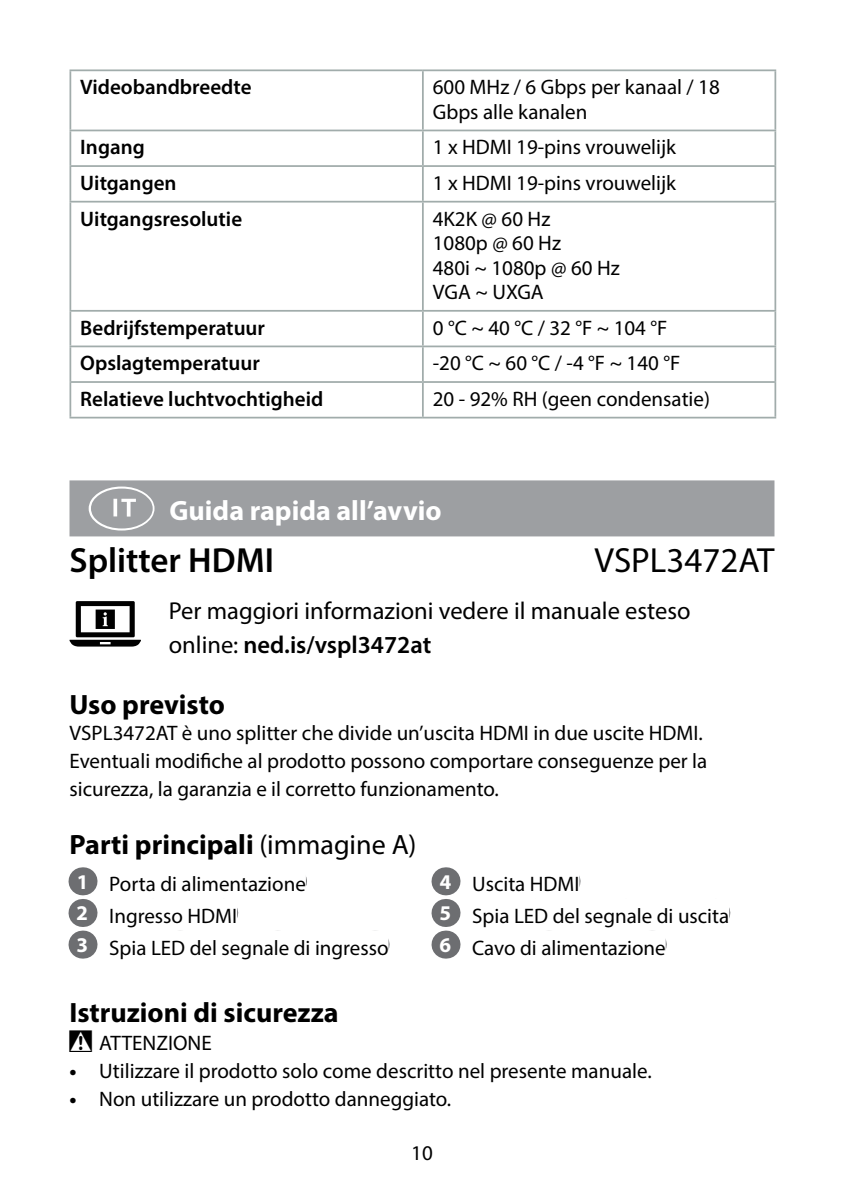
<style>
.page{position:relative;width:844px;height:1191px;background:#fff}
.page>*{position:absolute;margin:0;border:0;box-sizing:border-box;transform-origin:0 0}
.t1{font:63px "manualise countrycodes";color:#fff}
.t2{font:600 35px "Myriad Pro";color:#000}
.t3{font:35px "Myriad Pro";color:#000}
.t4{font:700 28px "Myriad Pro";color:#000}
.t5{font:700 28px "Myriad Pro";color:#fff}
.t6{font:24.5px/33.2px "Myriad Pro";color:#000}
.t7{font:21px/24.5px "Myriad Pro";color:#000}
.t8{font:600 21px "Myriad Pro";color:#000}
.s1{font-weight:600}
.s2{font-weight:400}
.s3{font-weight:700;color:#fff}
.s4{font-weight:700}
</style>
<div class="page">
<div style="left:69px;top:480px;width:705px;height:56px;background:#9d9fa2"></div>
<hr style="left:69px;top:69px;width:354px;height:2px;background:#a1acab">
<hr style="left:69px;top:71px;width:2px;height:59px;background:#a1acab">
<hr style="left:423px;top:69px;width:353px;height:2px;background:#a1acab">
<hr style="left:422px;top:71px;width:1px;height:59px;background:#a1acab">
<hr style="left:774px;top:71px;width:2px;height:59px;background:#a1acab">
<hr style="left:69px;top:130px;width:354px;height:1px;background:#a1acab">
<hr style="left:69px;top:131px;width:2px;height:34px;background:#a1acab">
<hr style="left:423px;top:130px;width:353px;height:1px;background:#a1acab">
<hr style="left:422px;top:131px;width:1px;height:34px;background:#a1acab">
<hr style="left:774px;top:131px;width:2px;height:34px;background:#a1acab">
<hr style="left:69px;top:165px;width:354px;height:2px;background:#a1acab">
<hr style="left:69px;top:167px;width:2px;height:34px;background:#a1acab">
<hr style="left:423px;top:165px;width:353px;height:2px;background:#a1acab">
<hr style="left:422px;top:167px;width:1px;height:34px;background:#a1acab">
<hr style="left:774px;top:167px;width:2px;height:34px;background:#a1acab">
<hr style="left:69px;top:201px;width:354px;height:1px;background:#a1acab">
<hr style="left:69px;top:202px;width:2px;height:108px;background:#a1acab">
<hr style="left:423px;top:201px;width:353px;height:1px;background:#a1acab">
<hr style="left:422px;top:202px;width:1px;height:108px;background:#a1acab">
<hr style="left:774px;top:202px;width:2px;height:108px;background:#a1acab">
<hr style="left:69px;top:310px;width:354px;height:2px;background:#a1acab">
<hr style="left:69px;top:312px;width:2px;height:33px;background:#a1acab">
<hr style="left:423px;top:310px;width:353px;height:2px;background:#a1acab">
<hr style="left:422px;top:312px;width:1px;height:33px;background:#a1acab">
<hr style="left:774px;top:312px;width:2px;height:33px;background:#a1acab">
<hr style="left:69px;top:345px;width:354px;height:2px;background:#a1acab">
<hr style="left:69px;top:347px;width:2px;height:34px;background:#a1acab">
<hr style="left:423px;top:345px;width:353px;height:2px;background:#a1acab">
<hr style="left:422px;top:347px;width:1px;height:34px;background:#a1acab">
<hr style="left:774px;top:347px;width:2px;height:34px;background:#a1acab">
<hr style="left:69px;top:381px;width:354px;height:2px;background:#a1acab">
<hr style="left:69px;top:383px;width:2px;height:34px;background:#a1acab">
<hr style="left:423px;top:381px;width:353px;height:2px;background:#a1acab">
<hr style="left:422px;top:383px;width:1px;height:34px;background:#a1acab">
<hr style="left:774px;top:383px;width:2px;height:34px;background:#a1acab">
<hr style="left:69px;top:417px;width:354px;height:1px;background:#a1acab">
<hr style="left:423px;top:417px;width:353px;height:1px;background:#a1acab">
<svg style="left:69px;top:601px;width:72px;height:45px"></svg>
<svg style="left:82px;top:867px;width:1px;height:91px"></svg>
<svg style="left:445px;top:867px;width:1px;height:91px"></svg>
<p class="t8" style="left:80px;top:74px;width:173px">Videobandbreedte</p>
<p class="t7" style="left:432px;top:75px;width:288px">600 MHz / 6 Gbps per kanaal / 18<br>Gbps alle kanalen</p>
<p class="t8" style="left:80px;top:134px;width:66px">Ingang</p>
<p class="t7" style="left:432px;top:135px;width:245px">1 x HDMI 19-pins vrouwelijk</p>
<p class="t8" style="left:80px;top:170px;width:98px">Uitgangen</p>
<p class="t7" style="left:432px;top:170px;width:245px">1 x HDMI 19-pins vrouwelijk</p>
<p class="t8" style="left:80px;top:205px;width:163px">Uitgangsresolutie</p>
<p class="t7" style="left:432px;top:206px;width:188px">4K2K @ 60 Hz<br>1080p @ 60 Hz<br>480i ~ 1080p @ 60 Hz<br>VGA ~ UXGA</p>
<p class="t8" style="left:80px;top:314px;width:186px">Bedrijfstemperatuur</p>
<p class="t7" style="left:432px;top:315px;width:236px">0 °C ~ 40 °C / 32 °F ~ 104 °F</p>
<p class="t8" style="left:80px;top:350px;width:181px">Opslagtemperatuur</p>
<p class="t7" style="left:432px;top:351px;width:249px">-20 °C ~ 60 °C / -4 °F ~ 140 °F</p>
<p class="t8" style="left:80px;top:385px;width:244px">Relatieve luchtvochtigheid</p>
<p class="t7" style="left:432px;top:386px;width:279px">20 - 92% RH (geen condensatie)</p>
<h1 class="t1" style="left:79px;top:472px;width:86px">j</h1>
<h3 class="t5" style="left:169px;top:492px;width:274px">Guida rapida all’avvio</h3>
<h2 class="t2" style="left:69px;top:538px;width:206px">Splitter HDMI</h2>
<h2 class="t3" style="left:594px;top:538px;width:181px">VSPL3472AT</h2>
<p class="t6" style="left:169px;top:594px;width:523px">Per maggiori informazioni vedere il manuale esteso online: <span class="s1">ned.is/vspl3472at</span></p>
<h3 class="t4" style="left:69px;top:686px;width:157px">Uso previsto</h3>
<p class="t7" style="left:69px;top:718px;width:639px;line-height:28px">VSPL3472AT è uno splitter che divide un’uscita HDMI in due uscite HDMI.<br>Eventuali modifiche al prodotto possono comportare conseguenze per la sicurezza, la garanzia e il corretto funzionamento.</p>
<h3 class="t4" style="left:69px;top:826px;width:348px">Parti principali <span class="s2">(immagine A)</span></h3>
<p class="t7" style="left:77px;top:868px;width:313px;line-height:31.5px"><span class="s3">1</span> Porta di alimentazione<br><span class="s3">2</span> Ingresso HDMI<br><span class="s3">3</span> Spia LED del segnale di ingresso</p>
<p class="t7" style="left:439px;top:868px;width:291px;line-height:31.5px"><span class="s3">4</span> Uscita HDMI<br><span class="s3">5</span> Spia LED del segnale di uscita<br><span class="s3">6</span> Cavo di alimentazione</p>
<h3 class="t4" style="left:69px;top:994px;width:270px">Istruzioni di sicurezza</h3>
<p class="t7" style="left:99px;top:1030px;width:114px">ATTENZIONE</p>
<p class="t7" style="left:69px;top:1058px;width:583px"><span class="s4">•</span> Utilizzare il prodotto solo come descritto nel presente manuale.</p>
<p class="t7" style="left:69px;top:1086px;width:383px"><span class="s4">•</span> Non utilizzare un prodotto danneggiato.</p>
<p class="t7" style="left:411px;top:1140px;width:23px">10</p>
</div>
